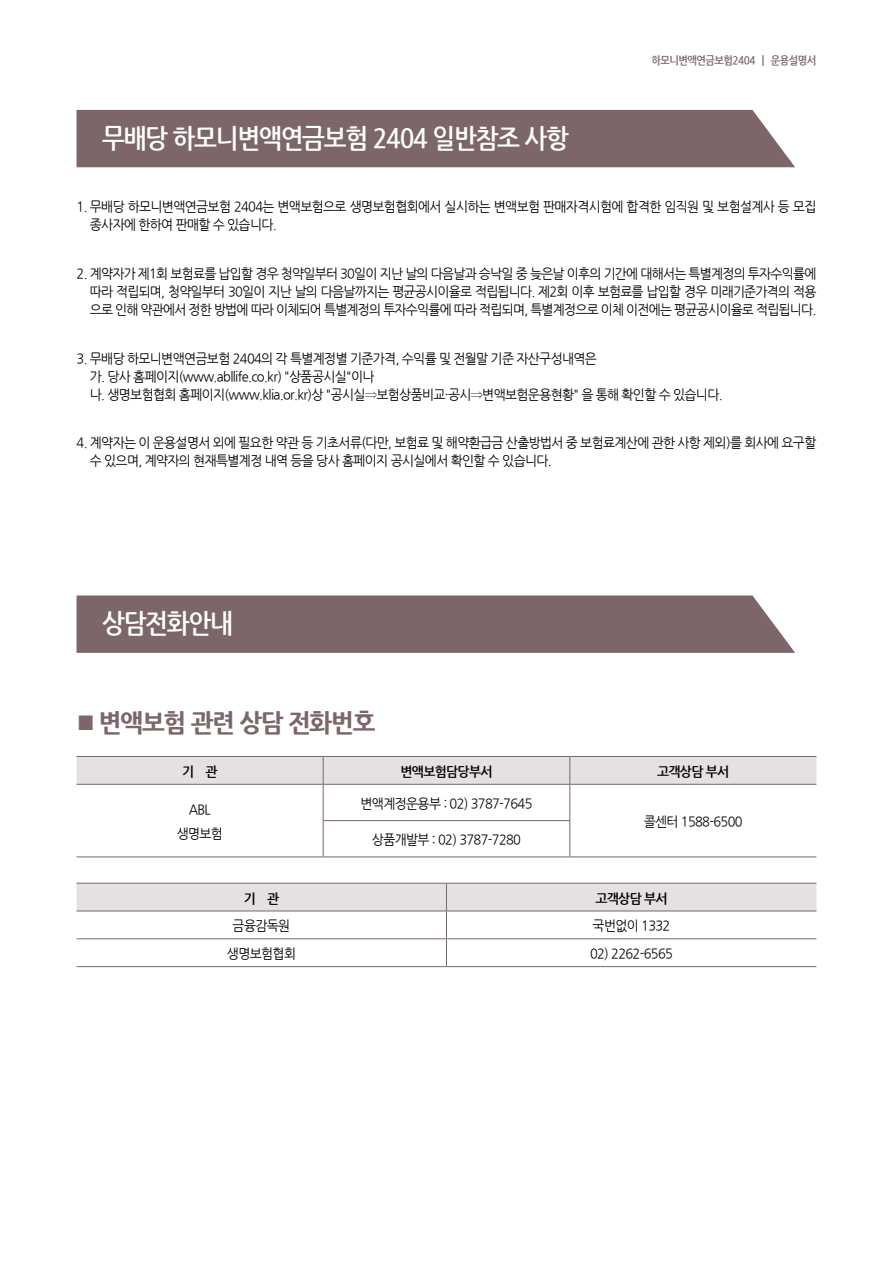
<style>
.page{position:relative;width:893px;height:1263px;background:#fff}
.page>*{position:absolute;margin:0;border:0;box-sizing:border-box;transform-origin:0 0}
.t1{font:700 27px "Nanum Gothic";letter-spacing:-.05em;color:#fff;scale:.9 1}
.t2{font:800 25.5px "Nanum Gothic";letter-spacing:-.05em;color:#7c6668;scale:.95 1}
.t3{font:13.5px/18px "Nanum Gothic";letter-spacing:-.05em;color:#000;scale:.95 1}
.t4{font:700 13.5px "Nanum Gothic";letter-spacing:-.05em;color:#000;scale:.95 1}
.t5{font:700 11.25px "Nanum Gothic";letter-spacing:-.05em;color:#7c6668;scale:.9 1}
.s1{font-size:21px}
</style>
<div class="page">
<div style="left:77px;top:110px;width:718px;height:57px;background:#7c6668"></div>
<div style="left:77px;top:595px;width:718px;height:58px;background:#7c6668"></div>
<div style="left:77px;top:757px;width:739px;height:27px;background:#e5e0e1"></div>
<hr style="left:77px;top:784px;width:246px;height:1px;background:#7c6668">
<hr style="left:77px;top:856px;width:246px;height:1px;background:#7c6668">
<hr style="left:323px;top:784px;width:247px;height:1px;background:#7c6668">
<hr style="left:323px;top:785px;width:1px;height:35px;background:#7c6668">
<hr style="left:570px;top:784px;width:246px;height:1px;background:#7c6668">
<hr style="left:569px;top:785px;width:1px;height:35px;background:#7c6668">
<hr style="left:570px;top:856px;width:246px;height:1px;background:#7c6668">
<hr style="left:323px;top:820px;width:247px;height:1px;background:#7c6668">
<hr style="left:323px;top:821px;width:1px;height:35px;background:#7c6668">
<hr style="left:569px;top:821px;width:1px;height:35px;background:#7c6668">
<hr style="left:323px;top:856px;width:247px;height:1px;background:#7c6668">
<hr style="left:77px;top:756px;width:246px;height:1px;background:#7c6668">
<hr style="left:323px;top:756px;width:247px;height:1px;background:#7c6668">
<hr style="left:570px;top:756px;width:246px;height:1px;background:#7c6668">
<hr style="left:77px;top:966px;width:369px;height:1px;background:#7c6668">
<hr style="left:446px;top:966px;width:370px;height:1px;background:#7c6668">
<svg style="left:77px;top:884px;width:739px;height:82px"></svg>
<hr style="left:77px;top:883px;width:369px;height:1px;background:#7c6668">
<hr style="left:446px;top:883px;width:370px;height:1px;background:#7c6668">
<h1 class="t1" style="left:102px;top:125px;width:520px">무배당 하모니변액연금보험 2404 일반참조 사항</h1>
<p class="t5" style="left:651px;top:55px;width:185px">하모니변액연금보험2404 | 운용설명서</p>
<p class="t3" style="left:90px;top:198px;width:766px;text-indent:-13px">1. 무배당 하모니변액연금보험 2404는 변액보험으로 생명보험협회에서 실시하는 변액보험 판매자격시험에 합격한 임직원 및 보험설계사 등 모집 종사자에 한하여 판매할 수 있습니다.</p>
<p class="t3" style="left:90px;top:265px;width:766px;text-align:justify;text-indent:-13px">2. 계약자가 제1회 보험료를 납입할 경우 청약일부터 30일이 지난 날의 다음날과 승낙일 중 늦은날 이후의 기간에 대해서는 특별계정의 투자수익률에 따라 적립되며, 청약일부터 30일이 지난 날의 다음날까지는 평균공시이율로 적립됩니다. 제2회 이후 보험료를 납입할 경우 미래기준가격의 적용 으로 인해 약관에서 정한 방법에 따라 이체되어 특별계정의 투자수익률에 따라 적립되며, 특별계정으로 이체 이전에는 평균공시이율로 적립됩니다.</p>
<p class="t3" style="left:90px;top:350px;width:668px;text-indent:-13px">3. 무배당 하모니변액연금보험 2404의 각 특별계정별 기준가격, 수익률 및 전월말 기준 자산구성내역은<br>가. 당사 홈페이지(www.abllife.co.kr) "상품공시실"이나<br>나. 생명보험협회 홈페이지(www.klia.or.kr)상 "공시실⇒보험상품비교·공시⇒변액보험운용현황" 을 통해 확인할 수 있습니다.</p>
<p class="t3" style="left:90px;top:434px;width:766px;text-indent:-13px">4. 계약자는 이 운용설명서 외에 필요한 약관 등 기초서류(다만, 보험료 및 해약환급금 산출방법서 중 보험료계산에 관한 사항 제외)를 회사에 요구할 수 있으며, 계약자의 현재특별계정 내역 등을 당사 홈페이지 공시실에서 확인할 수 있습니다.</p>
<h1 class="t1" style="left:102px;top:610px;width:147px">상담전화안내</h1>
<h2 class="t2" style="left:77px;top:709px;width:316px"><span class="s1">■</span> 변액보험 관련 상담 전화번호</h2>
<p class="t4" style="left:182px;top:765px;width:39px">기 관</p>
<p class="t4" style="left:400px;top:765px;width:98px">변액보험담당부서</p>
<p class="t4" style="left:657px;top:765px;width:77px">고객상담 부서</p>
<p class="t3" style="left:177px;top:797px;width:50px;line-height:24.5px;text-align:center">ABL 생명보험</p>
<p class="t3" style="left:360px;top:795px;width:183px">변액계정운용부 : 02) 3787-7645</p>
<p class="t3" style="left:644px;top:813px;width:106px">콜센터 1588-6500</p>
<p class="t3" style="left:372px;top:831px;width:158px">상품개발부 : 02) 3787-7280</p>
<p class="t4" style="left:244px;top:891px;width:39px">기 관</p>
<p class="t4" style="left:595px;top:891px;width:77px">고객상담 부서</p>
<p class="t3" style="left:233px;top:917px;width:62px">금융감독원</p>
<p class="t3" style="left:593px;top:917px;width:83px">국번없이 1332</p>
<p class="t3" style="left:227px;top:945px;width:74px">생명보험협회</p>
<p class="t3" style="left:590px;top:945px;width:89px">02) 2262-6565</p>
</div>
